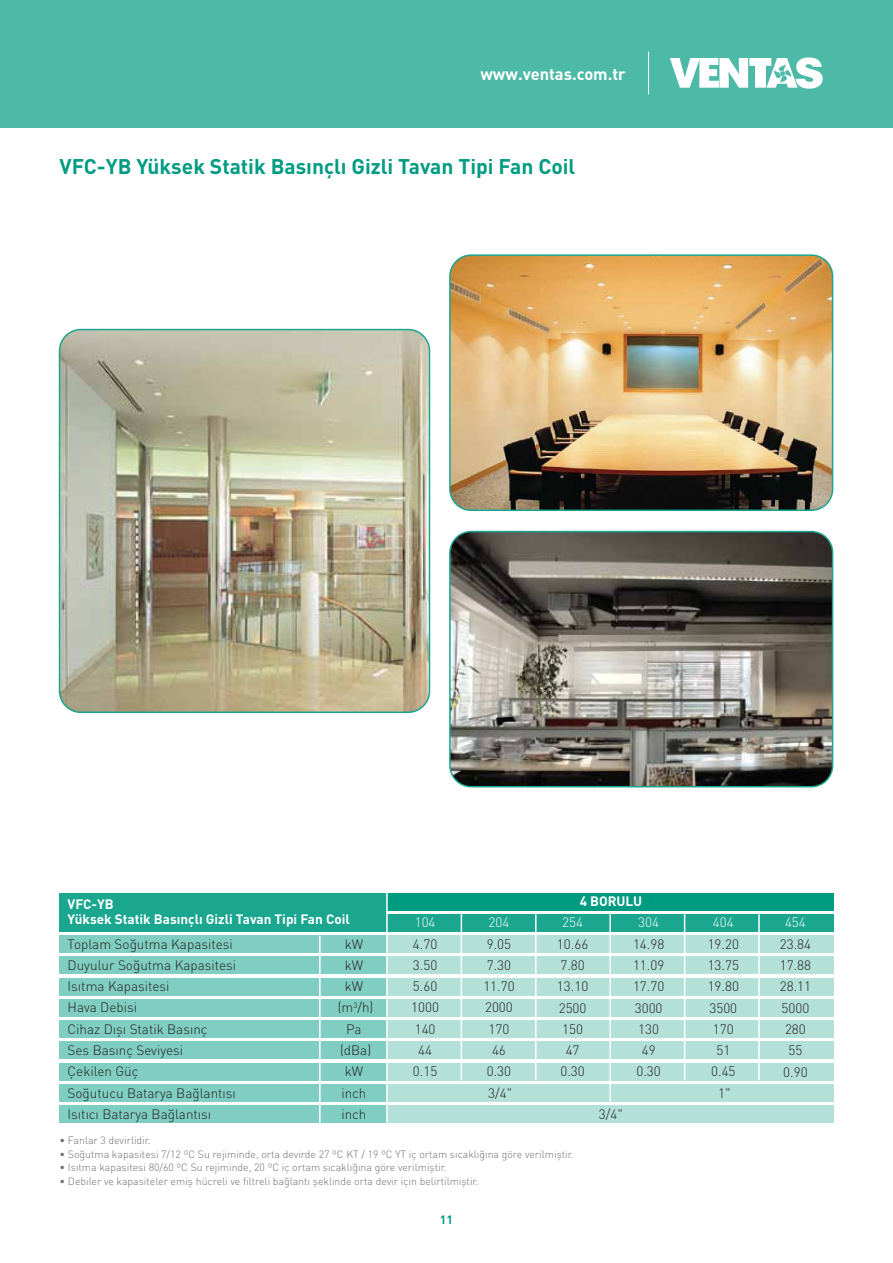
<style>
.page{position:relative;width:893px;height:1263px;background:#fff}
.page>*{position:absolute;margin:0;border:0;box-sizing:border-box;transform-origin:0 0}
.t1{font:700 21px "DIN Pro";color:#009c82}
.t2{font:700 16.5px "DIN Pro";color:#fff}
.t3{font:300 13.5px/21.3px "DIN Pro";color:#231f20;text-align:center}
.t4{font:700 13.5px/15px "DIN Pro";color:#fff}
.t5{font:300 13.5px "DIN Pro";color:#fff}
.t6{font:700 12px "DIN Pro";color:#009c82}
.t7{font:300 10.5px "DIN Pro";color:#6d6e71}
</style>
<div class="page">
<div style="left:387px;top:914px;width:446px;height:17px;background:#1aa68f"></div>
<div style="left:387px;top:893px;width:446px;height:17px;background:#009c82"></div>
<div style="left:60px;top:893px;width:327px;height:38px;background:#1aa68f"></div>
<div style="left:60px;top:935px;width:327px;height:17px;background:#80cec1"></div>
<div style="left:60px;top:957px;width:327px;height:17px;background:#80cec1"></div>
<div style="left:60px;top:978px;width:327px;height:17px;background:#80cec1"></div>
<div style="left:60px;top:999px;width:327px;height:17px;background:#80cec1"></div>
<div style="left:60px;top:1020px;width:327px;height:17px;background:#80cec1"></div>
<div style="left:60px;top:1042px;width:327px;height:17px;background:#80cec1"></div>
<div style="left:60px;top:1063px;width:327px;height:17px;background:#80cec1"></div>
<div style="left:60px;top:1084px;width:327px;height:17px;background:#80cec1"></div>
<div style="left:60px;top:1106px;width:327px;height:17px;background:#80cec1"></div>
<div style="left:387px;top:935px;width:446px;height:17px;background:#b3e1da"></div>
<div style="left:387px;top:957px;width:446px;height:17px;background:#b3e1da"></div>
<div style="left:387px;top:978px;width:446px;height:17px;background:#b3e1da"></div>
<div style="left:387px;top:999px;width:446px;height:17px;background:#b3e1da"></div>
<div style="left:387px;top:1020px;width:446px;height:17px;background:#b3e1da"></div>
<div style="left:387px;top:1042px;width:446px;height:17px;background:#b3e1da"></div>
<div style="left:387px;top:1063px;width:446px;height:17px;background:#b3e1da"></div>
<div style="left:387px;top:1084px;width:446px;height:17px;background:#b3e1da"></div>
<div style="left:387px;top:1106px;width:446px;height:17px;background:#b3e1da"></div>
<hr style="left:319px;top:935px;width:2px;height:188px;background:#fff">
<hr style="left:386px;top:893px;width:2px;height:230px;background:#fff">
<hr style="left:461px;top:914px;width:1px;height:166px;background:#fff">
<hr style="left:535px;top:914px;width:1px;height:166px;background:#fff">
<hr style="left:609px;top:914px;width:2px;height:187px;background:#fff">
<hr style="left:684px;top:914px;width:1px;height:166px;background:#fff">
<hr style="left:758px;top:914px;width:2px;height:166px;background:#fff">
<img style="left:452px;top:531px;width:381px;height:256px">
<div style="left:449px;top:531px;width:384px;height:256px;border:2px solid #1aa68f;border-radius:21px"></div>
<img style="left:452px;top:257px;width:381px;height:253px">
<div style="left:449px;top:254px;width:384px;height:257px;border:2px solid #1aa68f;border-radius:21px"></div>
<img style="left:60px;top:330px;width:369px;height:380px">
<div style="left:59px;top:329px;width:371px;height:384px;border:2px solid #1aa68f;border-radius:21px"></div>
<div style="left:0;top:0;width:893px;height:128px;background:#4dbaa8"></div>
<svg style="left:670px;top:57px;width:153px;height:32px"></svg>
<hr style="left:648px;top:52px;width:1px;height:42px;background:#fff">
<p class="t2" style="left:480px;top:62px;width:147px">www.ventas.com.tr</p>
<h1 class="t1" style="left:60px;top:152px;width:517px">VFC-YB Yüksek Statik Basınçlı Gizli Tavan Tipi Fan Coil</h1>
<p class="t4" style="left:68px;top:896px;width:284px">VFC-YB<br>Yüksek Statik Basınçlı Gizli Tavan Tipi Fan Coil</p>
<p class="t3" style="left:338px;top:932px;width:37px">kW kW kW (m<sup>3</sup>/h)<br>Pa (dBa) kW inch inch</p>
<p class="t3" style="left:68px;top:932px;width:170px;text-align:left">Toplam Soğutma Kapasitesi<br>Duyulur Soğutma Kapasitesi<br>Isıtma Kapasitesi<br>Hava Debisi<br>Cihaz Dışı Statik Basınç<br>Ses Basınç Seviyesi<br>Çekilen Güç<br>Soğutucu Batarya Bağlantısı<br>Isıtıcı Batarya Bağlantısı</p>
<p class="t5" style="left:415px;top:913px;width:22px">104</p>
<p class="t3" style="left:411px;top:932px;width:29px">4.70<br>3.50<br>5.60<br>1000<br>140<br>44<br>0.15</p>
<p class="t5" style="left:489px;top:913px;width:22px">204</p>
<p class="t3" style="left:483px;top:932px;width:33px">9.05<br>7.30<br>11.70<br>2000<br>170<br>46<br>0.30</p>
<p class="t3" style="left:488px;top:1081px;width:25px">3/4"</p>
<p class="t4" style="left:580px;top:893px;width:64px">4 BORULU</p>
<p class="t5" style="left:562px;top:913px;width:22px">254</p>
<p class="t3" style="left:557px;top:932px;width:33px">10.66<br>7.80<br>13.10<br>2500<br>150<br>47<br>0.30</p>
<p class="t3" style="left:599px;top:1103px;width:25px">3/4"</p>
<p class="t5" style="left:638px;top:913px;width:22px">304</p>
<p class="t3" style="left:633px;top:932px;width:33px">14.98<br>11.09<br>17.70<br>3000<br>130<br>49<br>0.30</p>
<p class="t7" style="left:60px;top:1133px;width:93px">• Fanlar 3 devirlidir.</p>
<p class="t7" style="left:60px;top:1147px;width:515px">• Soğutma kapasitesi 7/12 ºC Su rejiminde, orta devirde 27 ºC KT / 19 ºC YT iç ortam sıcaklığına göre verilmiştir.</p>
<p class="t7" style="left:60px;top:1160px;width:388px">• Isıtma kapasitesi 80/60 ºC Su rejiminde, 20 ºC iç ortam sıcaklığına göre verilmiştir.</p>
<p class="t7" style="left:60px;top:1174px;width:420px">• Debiler ve kapasiteler emiş hücreli ve filtreli bağlantı şeklinde orta devir için belirtilmiştir.</p>
<p class="t6" style="left:440px;top:1211px;width:15px">11</p>
<p class="t5" style="left:713px;top:913px;width:22px">404</p>
<p class="t3" style="left:708px;top:932px;width:33px">19.20<br>13.75<br>19.80<br>3500<br>170<br>51<br>0.45</p>
<p class="t3" style="left:718px;top:1081px;width:14px">1"</p>
<p class="t5" style="left:785px;top:913px;width:22px">454</p>
<p class="t3" style="left:780px;top:932px;width:33px">23.84<br>17.88<br>28.11<br>5000<br>280<br>55<br>0.90</p>
</div>
